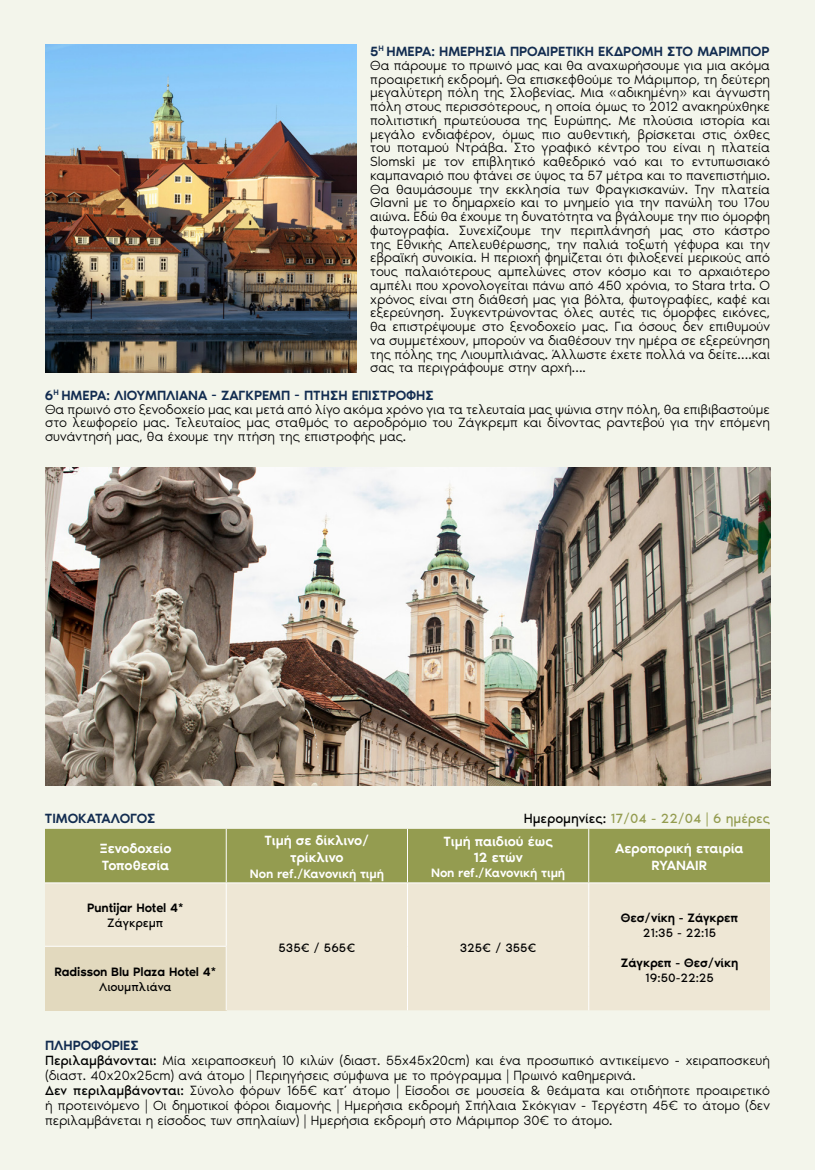
<style>
.page{position:relative;width:815px;height:1170px;background:#fff}
.page>*{position:absolute;margin:0;border:0;box-sizing:border-box;transform-origin:0 0}
.t1{font:300 13.75px/13.8px "Noir Pro";letter-spacing:-.01em;color:#000}
.t2{font:500 13.75px/16.5px "Noir Pro";letter-spacing:-.01em;color:#fff;text-align:center}
.t3{font:13.75px "Noir Pro";color:#949c50}
.t4{font:500 13.75px "Noir Pro";letter-spacing:-.01em;color:#122c50}
.t5{font:500 12.5px "Noir Pro";letter-spacing:-.01em;color:#000}
.t6{font:12.5px "Noir Pro";color:#000}
.t7{font:500 12.5px "Noir Pro";letter-spacing:-.01em;color:#fff}
.s1{font-weight:500;color:#122c50}
.s2{color:#000}
.s3{font-weight:400}
</style>
<div class="page">
<div style="left:0;top:0;width:815px;height:1169px;background:#f3f5eb"></div>
<img style="left:45px;top:45px;width:311px;height:328px">
<div style="left:45px;top:828px;width:725px;height:54px;background:#949c50"></div>
<div style="left:45px;top:884px;width:725px;height:126px;background:#eee7d5"></div>
<div style="left:45px;top:946px;width:181px;height:64px;background:#e2d9be"></div>
<hr style="left:226px;top:828px;width:1px;height:54px;background:#fff">
<hr style="left:407px;top:828px;width:1px;height:54px;background:#fff">
<hr style="left:588px;top:828px;width:1px;height:54px;background:#fff">
<hr style="left:45px;top:882px;width:181px;height:1px;background:#fff">
<hr style="left:226px;top:882px;width:181px;height:1px;background:#fff">
<hr style="left:226px;top:883px;width:1px;height:62px;background:#fff">
<hr style="left:407px;top:882px;width:182px;height:1px;background:#fff">
<hr style="left:407px;top:883px;width:1px;height:63px;background:#fff">
<hr style="left:407px;top:946px;width:1px;height:64px;background:#fff">
<hr style="left:589px;top:882px;width:181px;height:1px;background:#fff">
<hr style="left:588px;top:883px;width:1px;height:63px;background:#fff">
<hr style="left:588px;top:946px;width:1px;height:64px;background:#fff">
<hr style="left:45px;top:945px;width:182px;height:1px;background:#fff">
<hr style="left:226px;top:946px;width:1px;height:64px;background:#fff">
<img style="left:45px;top:467px;width:725px;height:318px">
<p class="t1" style="left:370px;top:44px;width:401px;text-align:justify"><span class="s1">5</span><sup>Η</sup> <span class="s1">ΗΜΕΡΑ: ΗΜΕΡΗΣΙΑ ΠΡΟΑΙΡΕΤΙΚΗ ΕΚΔΡΟΜΗ ΣΤΟ ΜΑΡΙΜΠΟΡ </span>Θα πάρουμε το πρωινό μας και θα αναχωρήσουμε για μια ακόμα προαιρετική εκδρομή. Θα επισκεφθούμε το Μάριμπορ, τη δεύτερη μεγαλύτερη πόλη της Σλοβενίας. Μια «αδικημένη» και άγνωστη πόλη στους περισσότερους, η οποία όμως το 2012 ανακηρύχθηκε πολιτιστική πρωτεύουσα της Ευρώπης. Με πλούσια ιστορία και μεγάλο ενδιαφέρον, όμως πιο αυθεντική, βρίσκεται στις όχθες του ποταμού Ντράβα. Στο γραφικό κέντρο του είναι η πλατεία Slomski με τον επιβλητικό καθεδρικό ναό και το εντυπωσιακό καμπαναριό που φτάνει σε ύψος τα 57 μέτρα και το πανεπιστήμιο.<br>Θα θαυμάσουμε την εκκλησία των Φραγκισκανών. Την πλατεία Glavni με το δημαρχείο και το μνημείο για την πανώλη του 17ου αιώνα. Εδώ θα έχουμε τη δυνατότητα να βγάλουμε την πιο όμορφη φωτογραφία. Συνεχίζουμε την περιπλάνησή μας στο κάστρο της Εθνικής Απελευθέρωσης, την παλιά τοξωτή γέφυρα και την εβραϊκή συνοικία. Η περιοχή φημίζεται ότι φιλοξενεί μερικούς από τους παλαιότερους αμπελώνες στον κόσμο και το αρχαιότερο αμπέλι που χρονολογείται πάνω από 450 χρόνια, το Stara trta. Ο χρόνος είναι στη διάθεσή μας για βόλτα, φωτογραφίες, καφέ και εξερεύνηση. Συγκεντρώνοντας όλες αυτές τις όμορφες εικόνες, θα επιστρέψουμε στο ξενοδοχείο μας. Για όσους δεν επιθυμούν να συμμετέχουν, μπορούν να διαθέσουν την ημέρα σε εξερεύνηση της πόλης της Λιουμπλιάνας. Άλλωστε έχετε πολλά να δείτε….και σας τα περιγράφουμε στην αρχή….</p>
<p class="t1" style="left:45px;top:387px;width:726px"><span class="s1">6</span><sup>Η</sup> <span class="s1">ΗΜΕΡΑ: ΛΙΟΥΜΠΛΙΑΝΑ - ΖΑΓΚΡΕΜΠ - ΠΤΗΣΗ ΕΠΙΣΤΡΟΦΗΣ<br></span>Θα πρωινό στο ξενοδοχείο μας και μετά από λίγο ακόμα χρόνο για τα τελευταία μας ψώνια στην πόλη, θα επιβιβαστούμε στο λεωφορείο μας. Τελευταίος μας σταθμός το αεροδρόμιο του Ζάγκρεμπ και δίνοντας ραντεβού για την επόμενη συνάντησή μας, θα έχουμε την πτήση της επιστροφής μας.</p>
<p class="t4" style="left:45px;top:807px;width:112px">ΤΙΜΟΚΑΤΑΛΟΓΟΣ</p>
<p class="t3" style="left:524px;top:807px;width:248px"><span class="s2">Ημερομηνίες:</span> 17/04 - 22/04 | 6 ημέρες</p>
<p class="t2" style="left:100px;top:839px;width:73px;text-align:left">Ξενοδοχείo<br>Τοποθεσία</p>
<p class="t2" style="left:264px;top:831px;width:106px">Τιμή σε δίκλινο/ τρίκλινο</p>
<p class="t7" style="left:250px;top:863px;width:136px">Non ref./Κανονική τιμή</p>
<p class="t5" style="left:87px;top:898px;width:98px">Puntijar Hotel 4*</p>
<p class="t6" style="left:107px;top:913px;width:58px">Ζάγκρεμπ</p>
<p class="t2" style="left:443px;top:831px;width:111px">Τιμή παιδιού έως<br>12 ετών</p>
<p class="t7" style="left:431px;top:863px;width:136px">Non ref./Κανονική τιμή</p>
<p class="t5" style="left:54px;top:961px;width:163px">Radisson Blu Plaza Hotel 4*</p>
<p class="t6" style="left:99px;top:977px;width:74px">Λιουμπλιάνα</p>
<p class="t6" style="left:279px;top:937px;width:78px">535€ / 565€</p>
<p class="t6" style="left:460px;top:937px;width:78px">325€ / 355€</p>
<p class="t2" style="left:615px;top:839px;width:130px">Αεροπορική εταιρία<br>RYANAIR</p>
<p class="t5" style="left:621px;top:907px;width:119px">Θεσ/νίκη - Ζάγκρεπ</p>
<p class="t6" style="left:643px;top:922px;width:75px">21:35 - 22:15</p>
<p class="t5" style="left:621px;top:952px;width:119px">Ζάγκρεπ - Θεσ/νίκη</p>
<p class="t6" style="left:645px;top:967px;width:70px">19:50-22:25</p>
<p class="t1" style="left:45px;top:1036px;width:727px;line-height:15px"><span class="s1">ΠΛΗΡΟΦΟΡΙΕΣ<br></span><span class="s3">Περιλαμβάνονται:</span> Μία χειραποσκευή 10 κιλών (διαστ. 55x45x20cm) και ένα προσωπικό αντικείμενο - χειραποσκευή (διαστ. 40x20x25cm) ανά άτομο | Περιηγήσεις σύμφωνα με το πρόγραμμα | Πρωινό καθημερινά.<br><span class="s3">Δεν περιλαμβάνονται:</span> Σύνολο φόρων 165€ κατ’ άτομο | Είσοδοι σε μουσεία &amp; θεάματα και οτιδήποτε προαιρετικό ή προτεινόμενο | Οι δημοτικοί φόροι διαμονής | Ημερήσια εκδρομή Σπήλαια Σκόκγιαν - Τεργέστη 45€ το άτομο (δεν περιλαμβάνεται η είσοδος των σπηλαίων) | Ημερήσια εκδρομή στο Μάριμπορ 30€ το άτομο.</p>
</div>
